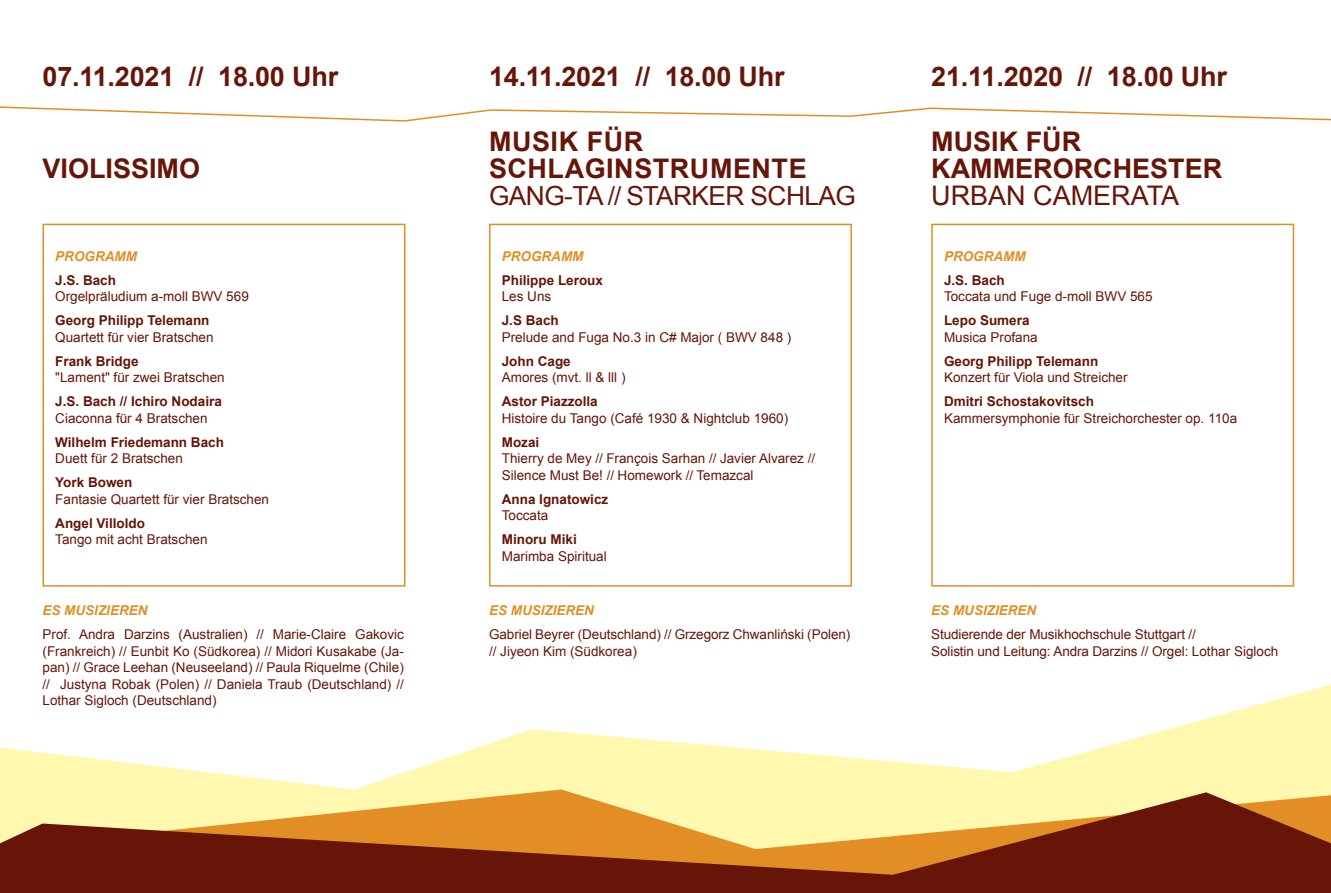
<style>
.page{position:relative;width:1331px;height:893px;background:#fff}
.page>*{position:absolute;margin:0;border:0;box-sizing:border-box;transform-origin:0 0}
.t1{font:700 27px/27px "Arial";color:#661508}
.t2{font:700 27px/27px "Arial";letter-spacing:.02em;color:#661508}
.t3{font:27px "Arial";color:#661508}
.t4{font:26.25px "Arial";letter-spacing:-.02em;color:#661508}
.t5{font:13.5px/16.5px "Arial";color:#661508}
.t6{font:700 13.5px "Arial";color:#661508}
.t7{font:italic 700 13.5px "Arial";color:#e28e25}
</style>
<div class="page">
<svg style="left:0;top:106px;width:1331px;height:16px"></svg>
<svg style="left:0;top:685px;width:1331px;height:104px"></svg>
<hr style="left:0;top:789px;width:1331px;height:3px;background:#fff8ae">
<svg style="left:0;top:792px;width:1331px;height:101px;background:#ab6c3a"></svg>
<div style="left:931px;top:224px;width:363px;height:363px;border:2px solid #e28e25"></div>
<div style="left:489px;top:224px;width:363px;height:363px;border:2px solid #e28e25"></div>
<div style="left:43px;top:224px;width:362px;height:363px;border:2px solid #e28e25"></div>
<p class="t1" style="left:43px;top:63px;width:297px">07.11.2021 // 18.00 Uhr</p>
<p class="t1" style="left:489px;top:63px;width:297px">14.11.2021 // 18.00 Uhr</p>
<p class="t1" style="left:43px;top:156px;width:155px">Violissimo</p>
<p class="t7" style="left:55px;top:247px;width:83px">PROGRAMM</p>
<p class="t6" style="left:55px;top:271px;width:62px">J.S. Bach</p>
<p class="t5" style="left:55px;top:288px;width:195px">Orgelpräludium a-moll BWV 569</p>
<p class="t6" style="left:55px;top:311px;width:156px">Georg Philipp Telemann</p>
<p class="t5" style="left:55px;top:329px;width:160px">Quartett für vier Bratschen</p>
<p class="t6" style="left:55px;top:352px;width:85px">Frank Bridge</p>
<p class="t5" style="left:55px;top:369px;width:171px">"Lament" für zwei Bratschen</p>
<p class="t6" style="left:55px;top:392px;width:168px">J.S. Bach // Ichiro Nodaira</p>
<p class="t5" style="left:55px;top:410px;width:154px">Ciaconna für 4 Bratschen</p>
<p class="t6" style="left:55px;top:433px;width:170px">Wilhelm Friedemann Bach</p>
<p class="t5" style="left:55px;top:450px;width:129px">Duett für 2 Bratschen</p>
<p class="t6" style="left:55px;top:473px;width:79px">York Bowen</p>
<p class="t5" style="left:55px;top:491px;width:215px">Fantasie Quartett für vier Bratschen</p>
<p class="t6" style="left:55px;top:514px;width:91px">Angel Villoldo</p>
<p class="t5" style="left:55px;top:531px;width:154px">Tango mit acht Bratschen</p>
<p class="t7" style="left:43px;top:602px;width:107px">ES MUSIZIEREN</p>
<p class="t5" style="left:43px;top:626px;width:363px;text-align:justify">Prof. Andra Darzins (Australien) // Marie-Claire Gakovic (Frankreich) // Eunbit Ko (Südkorea) // Midori Kusakabe (Ja&shy;pan) // Grace Leehan (Neuseeland) // Paula Riquelme (Chile) // Justyna Robak (Polen) // Daniela Traub (Deutschland) // Lothar Sigloch (Deutschland)</p>
<p class="t2" style="left:489px;top:129px;width:147px">Musik für<br>Schlaginstr</p>
<p class="t1" style="left:690px;top:156px;width:62px">umente</p>
<p class="t4" style="left:489px;top:179px;width:186px">Gang -Ta // Stark</p>
<p class="t4" style="left:708px;top:179px;width:61px">er Schlag</p>
<p class="t7" style="left:502px;top:247px;width:83px">PROGRAMM</p>
<p class="t6" style="left:502px;top:271px;width:103px">Philippe Leroux</p>
<p class="t5" style="left:502px;top:288px;width:51px">Les U ns</p>
<p class="t6" style="left:502px;top:311px;width:59px">J.S Bach</p>
<p class="t5" style="left:502px;top:329px;width:291px">Prelude and Fuga No.3 in C# Major ( BWV 848 )</p>
<p class="t6" style="left:502px;top:352px;width:71px">John Cage</p>
<p class="t5" style="left:502px;top:369px;width:125px">Amores (mvt. ll &amp; lll )</p>
<p class="t6" style="left:502px;top:392px;width:98px">Astor Piazzolla</p>
<p class="t5" style="left:502px;top:410px;width:288px">Histoire du Tango (Café 1930 &amp; N ightclub 1960)</p>
<p class="t6" style="left:502px;top:433px;width:39px">Mozai</p>
<p class="t5" style="left:502px;top:450px;width:315px">Thierry de Mey // François Sarhan // Javier Alvarez //<br>Silence Must Be! // Homework // Temazcal</p>
<p class="t6" style="left:502px;top:490px;width:108px">Anna Ignatowicz</p>
<p class="t5" style="left:502px;top:507px;width:48px">Toccata</p>
<p class="t6" style="left:502px;top:530px;width:77px">Minoru Miki</p>
<p class="t5" style="left:502px;top:548px;width:107px">Marimba Spiritual</p>
<p class="t7" style="left:489px;top:602px;width:107px">ES MUSIZIEREN</p>
<p class="t5" style="left:489px;top:626px;width:363px">Gabriel Beyrer (Deutschland) // Grzegorz Chwanliński (Polen) // Jiyeon Kim (Südkorea)</p>
<p class="t1" style="left:931px;top:63px;width:297px">21.11.2020 // 18.00 Uhr</p>
<p class="t1" style="left:931px;top:129px;width:142px;text-indent:60px">ik für<br>Kammeror</p>
<p class="t1" style="left:931px;top:129px;width:20px">MUs</p>
<p class="t1" style="left:1093px;top:156px;width:58px">chester</p>
<p class="t3" style="left:931px;top:178px;width:20px">Urba</p>
<p class="t3" style="left:1006px;top:178px;width:172px">n Cam erata</p>
<p class="t7" style="left:944px;top:247px;width:83px">PROGRAMM</p>
<p class="t6" style="left:944px;top:271px;width:62px">J.S. Bach</p>
<p class="t5" style="left:944px;top:288px;width:210px">Toccata und Fuge d-moll BWV 565</p>
<p class="t6" style="left:944px;top:311px;width:87px">Lepo Sumera</p>
<p class="t5" style="left:944px;top:329px;width:95px">Musica Profana</p>
<p class="t6" style="left:944px;top:352px;width:156px">Georg Philipp Telemann</p>
<p class="t5" style="left:944px;top:369px;width:185px">Konzert für Viola und Streicher</p>
<p class="t6" style="left:944px;top:392px;width:152px">Dmitri Schostakovitsch</p>
<p class="t5" style="left:944px;top:410px;width:295px">Kammersymphonie für Streichorchester op. 110a</p>
<p class="t7" style="left:931px;top:602px;width:107px">ES MUSIZIEREN</p>
<p class="t5" style="left:931px;top:626px;width:266px">Studierende der Musikhochschule Stuttgart //</p>
<p class="t5" style="left:931px;top:643px;width:348px">Solistin und Leitung: Andra Darzins // Orgel: Lothar Sigloch</p>
</div>
